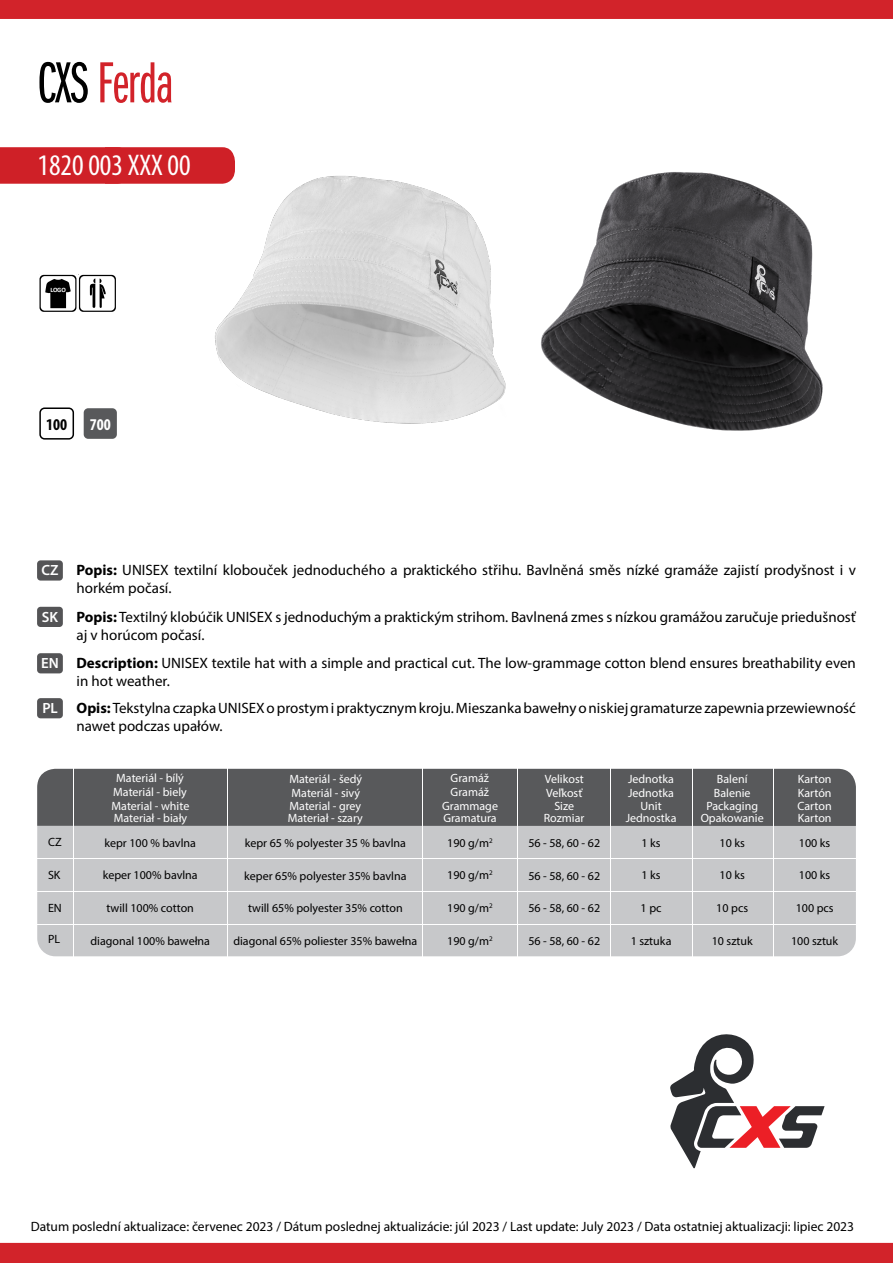
<style>
.page{position:relative;width:893px;height:1263px;background:#fff}
.page>*{position:absolute;margin:0;border:0;box-sizing:border-box;transform-origin:0 0}
.t1{font:60px "Franklin Got Itc DOT Boo Ext Com";letter-spacing:-.01em;color:#d2232a}
.t2{font:condensed 30px "Myriad Pro";color:#fff}
.t3{font:700 condensed 16.5px "Myriad Pro";color:#000}
.t4{font:700 condensed 16.5px "Myriad Pro";color:#fff}
.t5{font:15px/18px "Myriad Pro";color:#000}
.t6{font:600 14.85px "Myriad Pro";color:#fff}
.t7{font:13.5px "Myriad Pro";color:#000}
.t8{font:12px "Myriad Pro";color:#000}
.t9{font:12px/24.9px "Myriad Pro";color:#fff;text-align:center}
.t10{font:700 6.6px "Calibri";color:#fff}
.s1{color:#000}
.s2{font-weight:700}
</style>
<div class="page">
<div style="left:0;top:147px;width:178px;height:37px;background:#cf2027"></div>
<svg style="left:39px;top:274px;width:77px;height:38px"></svg>
<img style="left:178px;top:147px;width:315px;height:277px">
<div style="left:37px;top:607px;width:26px;height:20px;background:#545456;border-radius:3px"></div>
<img style="left:493px;top:172px;width:330px;height:259px">
<div style="left:37px;top:560px;width:26px;height:21px;background:#545456;border-radius:3px"></div>
<div style="left:37px;top:653px;width:26px;height:20px;background:#545456;border-radius:3px"></div>
<div style="left:37px;top:698px;width:26px;height:20px;background:#545456;border-radius:3px"></div>
<div style="left:0;top:0;width:893px;height:19px;background:#d2232a"></div>
<div style="left:0;top:1243px;width:893px;height:20px;background:#d2232a"></div>
<svg style="left:670px;top:1034px;width:155px;height:134px"></svg>
<div style="left:37px;top:770px;width:819px;height:186px;background:#c7c8ca;border-radius:18px"></div>
<div style="left:37px;top:769px;width:819px;height:57px;background:#58595b"></div>
<hr style="left:692px;top:769px;width:1px;height:188px;background:#fff">
<hr style="left:610px;top:769px;width:1px;height:188px;background:#fff">
<hr style="left:73px;top:769px;width:1px;height:188px;background:#fff">
<hr style="left:37px;top:891px;width:819px;height:1px;background:#fff">
<hr style="left:37px;top:858px;width:819px;height:1px;background:#fff">
<hr style="left:37px;top:924px;width:819px;height:1px;background:#fff">
<hr style="left:422px;top:769px;width:1px;height:188px;background:#fff">
<hr style="left:227px;top:769px;width:1px;height:188px;background:#fff">
<div style="left:39px;top:407px;width:35px;height:33px;border:2px solid #000;border-radius:4px"></div>
<div style="left:84px;top:408px;width:33px;height:31px;background:#58595b;border-radius:4px"></div>
<hr style="left:518px;top:769px;width:1px;height:188px;background:#fff">
<hr style="left:773px;top:769px;width:1px;height:188px;background:#fff">
<h1 class="t1" style="left:37px;top:51px;width:138px"><span class="s1">CXS</span> Ferda</h1>
<h2 class="t2" style="left:38px;top:147px;width:155px">1820 003 XXX 00</h2>
<p class="t10" style="left:51px;top:286px;width:17px">LOGO</p>
<p class="t3" style="left:46px;top:414px;width:23px">100</p>
<p class="t4" style="left:90px;top:414px;width:23px">700</p>
<p class="t6" style="left:42px;top:561px;width:19px">CZ</p>
<p class="t5" style="left:77px;top:561px;width:781px"><span class="s2">Popis:</span> UNISEX textilní klobouček jednoduchého a praktického střihu. Bavlněná směs nízké gramáže zajistí prodyšnost i v horkém počasí.</p>
<p class="t6" style="left:42px;top:607px;width:18px">SK</p>
<p class="t5" style="left:77px;top:607px;width:781px"><span class="s2">Popis:</span> Textilný klobúčik UNISEX s jednoduchým a praktickým strihom. Bavlnená zmes s nízkou gramážou zaručuje priedušnosť aj v horúcom počasí.</p>
<p class="t6" style="left:41px;top:654px;width:19px">EN</p>
<p class="t6" style="left:42px;top:699px;width:17px">PL</p>
<p class="t5" style="left:77px;top:654px;width:781px"><span class="s2">Description:</span> UNISEX textile hat with a simple and practical cut. The low-grammage cotton blend ensures breathability even in hot weather.</p>
<p class="t5" style="left:77px;top:699px;width:781px"><span class="s2">Opis:</span> Tekstylna czapka UNISEX o prostym i praktycznym kroju. Mieszanka bawełny o niskiej gramaturze zapewnia przewiewność nawet podczas upałów.</p>
<p class="t8" style="left:48px;top:835px;width:15px">CZ</p>
<p class="t9" style="left:116px;top:766px;width:69px">Materiál - bílý</p>
<p class="t9" style="left:289px;top:766px;width:74px">Materiál - šedý</p>
<p class="t9" style="left:545px;top:766px;width:40px">Velikost</p>
<p class="t9" style="left:451px;top:766px;width:40px">Gramáž</p>
<p class="t9" style="left:113px;top:779px;width:75px">Materiál - biely</p>
<p class="t9" style="left:451px;top:779px;width:40px">Gramáž</p>
<p class="t9" style="left:544px;top:781px;width:42px;text-align:left">Veľkosť<br>Rozmiar</p>
<p class="t9" style="left:288px;top:781px;width:77px">Materiál - sivý<br>Materiał - szary</p>
<p class="t9" style="left:112px;top:793px;width:79px">Material - white</p>
<p class="t9" style="left:290px;top:793px;width:73px">Material - grey</p>
<p class="t9" style="left:554px;top:793px;width:21px">Size</p>
<p class="t9" style="left:442px;top:793px;width:57px">Grammage</p>
<p class="t9" style="left:114px;top:806px;width:75px">Materiał - biały</p>
<p class="t9" style="left:443px;top:806px;width:55px">Gramatura</p>
<p class="t9" style="left:628px;top:766px;width:48px">Jednotka</p>
<p class="t9" style="left:798px;top:766px;width:35px">Karton</p>
<p class="t9" style="left:717px;top:766px;width:32px">Balení</p>
<p class="t9" style="left:628px;top:781px;width:48px">Jednotka</p>
<p class="t9" style="left:714px;top:781px;width:38px">Balenie</p>
<p class="t9" style="left:798px;top:781px;width:35px">Kartón</p>
<p class="t9" style="left:640px;top:793px;width:23px">Unit</p>
<p class="t9" style="left:626px;top:805px;width:52px">Jednostka</p>
<p class="t9" style="left:706px;top:793px;width:53px">Packaging</p>
<p class="t9" style="left:701px;top:805px;width:65px">Opakowanie</p>
<p class="t9" style="left:798px;top:793px;width:36px">Carton</p>
<p class="t9" style="left:798px;top:805px;width:35px">Karton</p>
<p class="t8" style="left:104px;top:835px;width:93px">kepr 100 % bavlna</p>
<p class="t8" style="left:245px;top:835px;width:163px">kepr 65 % polyester 35 % bavlna</p>
<p class="t8" style="left:447px;top:835px;width:47px">190 g/m<sup>2</sup></p>
<p class="t8" style="left:528px;top:835px;width:73px">56 - 58, 60 - 62</p>
<p class="t8" style="left:641px;top:835px;width:21px">1 ks</p>
<p class="t8" style="left:720px;top:835px;width:27px">10 ks</p>
<p class="t8" style="left:799px;top:835px;width:33px">100 ks</p>
<p class="t8" style="left:720px;top:868px;width:27px">10 ks</p>
<p class="t8" style="left:48px;top:868px;width:14px">SK</p>
<p class="t8" style="left:103px;top:868px;width:97px">keper 100% bavlna</p>
<p class="t8" style="left:244px;top:868px;width:164px">keper 65% polyester 35% bavlna</p>
<p class="t8" style="left:528px;top:868px;width:73px">56 - 58, 60 - 62</p>
<p class="t8" style="left:641px;top:868px;width:21px">1 ks</p>
<p class="t8" style="left:799px;top:868px;width:33px">100 ks</p>
<p class="t8" style="left:447px;top:868px;width:47px">190 g/m<sup>2</sup></p>
<p class="t8" style="left:48px;top:901px;width:15px">EN</p>
<p class="t8" style="left:48px;top:932px;width:14px">PL</p>
<p class="t8" style="left:106px;top:901px;width:89px">twill 100% cotton</p>
<p class="t8" style="left:90px;top:933px;width:121px">diagonal 100% bawełna</p>
<p class="t8" style="left:248px;top:901px;width:156px">twill 65% polyester 35% cotton</p>
<p class="t8" style="left:233px;top:933px;width:185px">diagonal 65% poliester 35% bawełna</p>
<p class="t8" style="left:447px;top:901px;width:47px">190 g/m<sup>2</sup></p>
<p class="t8" style="left:447px;top:933px;width:47px">190 g/m<sup>2</sup></p>
<p class="t8" style="left:528px;top:901px;width:73px">56 - 58, 60 - 62</p>
<p class="t8" style="left:528px;top:933px;width:73px">56 - 58, 60 - 62</p>
<p class="t8" style="left:641px;top:901px;width:22px">1 pc</p>
<p class="t8" style="left:631px;top:934px;width:42px">1 sztuka</p>
<p class="t8" style="left:716px;top:901px;width:33px">10 pcs</p>
<p class="t8" style="left:712px;top:934px;width:42px">10 sztuk</p>
<p class="t8" style="left:796px;top:901px;width:39px">100 pcs</p>
<p class="t8" style="left:791px;top:934px;width:49px">100 sztuk</p>
<p class="t7" style="left:31px;top:1218px;width:825px">Datum poslední aktualizace: červenec 2023 / Dátum poslednej aktualizácie: júl 2023 / Last update: July 2023 / Data ostatniej aktualizacji: lipiec 2023</p>
</div>
